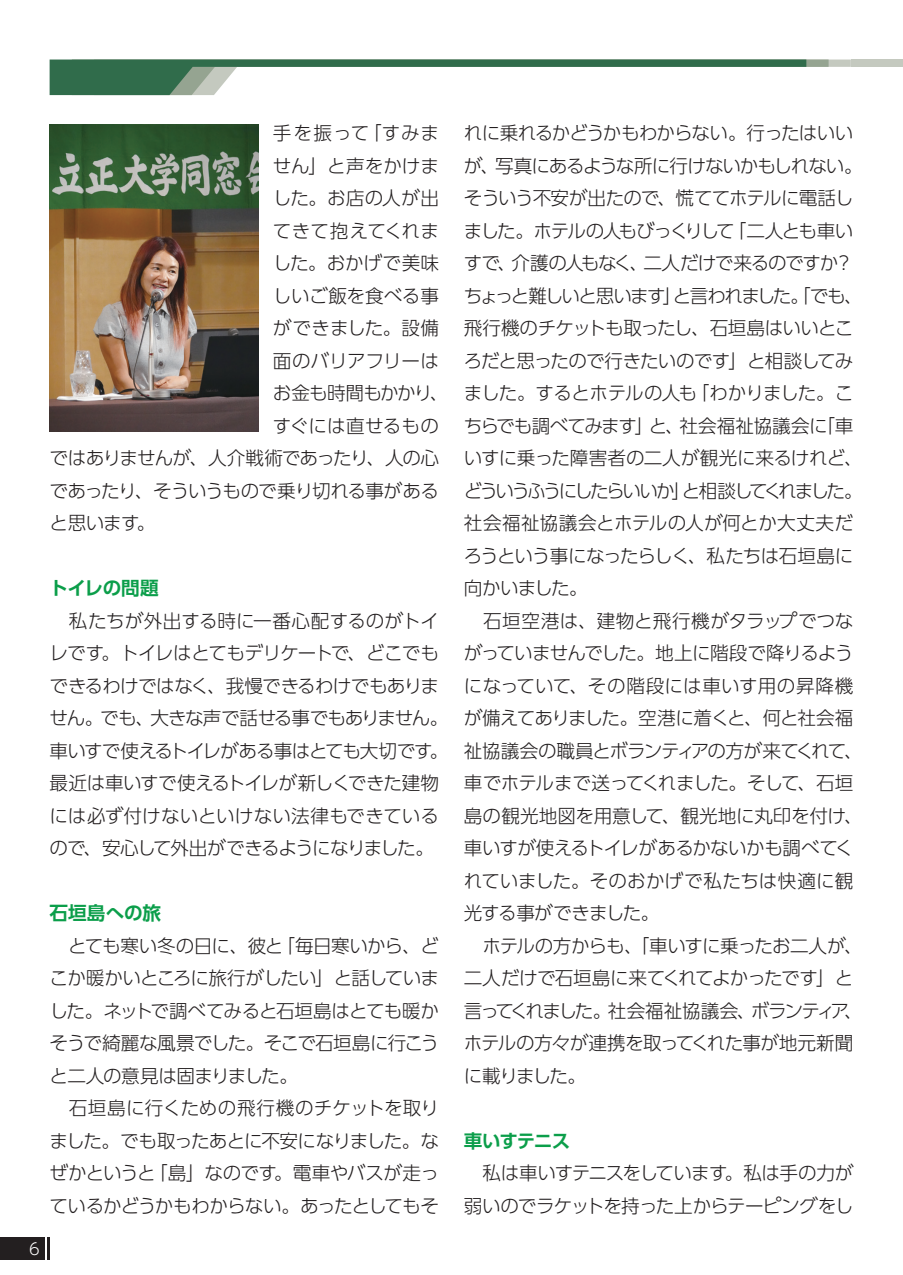
<style>
.page{position:relative;width:903px;height:1275px;background:#fff}
.page>*{position:absolute;margin:0;border:0;box-sizing:border-box;transform-origin:0 0}
.t1{font:300 18.55px/32.6px "UD Shin Go Pro";letter-spacing:-.04em;color:#231f20}
.t2{font:300 18.55px "UD Shin Go Pro";color:#231f20}
.t3{font:300 18.55px "UD Shin Go Pro";letter-spacing:.01em;color:#231f20}
.t4{font:700 18.55px "UD Shin Go Pro De";letter-spacing:-.015em;color:#0b9e4a}
.t5{font:300 18.55px "UD Shin Go Pro";letter-spacing:.055em;color:#231f20}
.t6{font:300 18.55px "UD Shin Go Pro";letter-spacing:-.015em;color:#231f20}
.t7{font:300 18.55px "UD Shin Go Pro";letter-spacing:-.01em;color:#231f20}
.t8{font:300 18.55px "UD Shin Go Pro";letter-spacing:.005em;color:#231f20}
.t9{font:300 16.1px "UD Shin Go Pro";color:#fff}
</style>
<div class="page">
<div style="left:0;top:1238px;width:45px;height:22px;background:#231f20"></div>
<hr style="left:47px;top:1238px;width:3px;height:22px;background:#231f20">
<svg style="left:50px;top:60px;width:801px;height:35px"></svg>
<div style="left:851px;top:60px;width:52px;height:7px;background:#c4c9bf"></div>
<img style="left:50px;top:124px;width:208px;height:308px">
<p class="t5" style="left:273px;top:118px;width:168px">手を振って「すみま</p>
<p class="t2" style="left:273px;top:151px;width:168px">せん」と声をかけま</p>
<p class="t3" style="left:273px;top:183px;width:168px">した。お店の人が出</p>
<p class="t3" style="left:273px;top:216px;width:168px">てきて抱えてくれま</p>
<p class="t2" style="left:273px;top:248px;width:168px">した。おかげで美味</p>
<p class="t6" style="left:273px;top:281px;width:168px">しいご飯を食べる事</p>
<p class="t2" style="left:273px;top:313px;width:168px">ができました。設備</p>
<p class="t7" style="left:273px;top:346px;width:168px">面のバリアフリーは</p>
<p class="t1" style="left:273px;top:376px;width:177px">お金も時間もかかり、</p>
<p class="t8" style="left:273px;top:411px;width:168px">すぐには直せるもの</p>
<p class="t1" style="left:50px;top:441px;width:391px">ではありませんが、人介戦術であったり、人の心</p>
<p class="t1" style="left:50px;top:474px;width:391px">であったり、そういうもので乗り切れる事がある</p>
<p class="t1" style="left:50px;top:506px;width:107px">と思います。</p>
<p class="t4" style="left:50px;top:573px;width:111px">トイレの問題</p>
<p class="t1" style="left:50px;top:604px;width:400px">　私たちが外出する時に一番心配するのがトイレです。トイレはとてもデリケートで、どこでもできるわけではなく、我慢できるわけでもありません。でも、大きな声で話せる事でもありません。車いすで使えるトイレがある事はとても大切です。最近は車いすで使えるトイレが新しくできた建物には必ず付けないといけない法律もできているので、安心して外出ができるようになりました。</p>
<p class="t4" style="left:50px;top:898px;width:113px">石垣島への旅</p>
<p class="t1" style="left:50px;top:929px;width:391px">　とても寒い冬の日に、彼と「毎日寒いから、どこか暖かいところに旅行がしたい」と話していました。ネットで調べてみると石垣島はとても暖かそうで綺麗な風景でした。そこで石垣島に行こうと二人の意見は固まりました。<br>　石垣島に行くための飛行機のチケットを取りました。でも取ったあとに不安になりました。なぜかというと「島」なのです。電車やバスが走っているかどうかもわからない。あったとしてもそ</p>
<p class="t9" style="left:29px;top:1236px;width:12px">6</p>
<p class="t1" style="left:464px;top:116px;width:400px">れに乗れるかどうかもわからない。行ったはいいが、写真にあるような所に行けないかもしれない。そういう不安が出たので、慌ててホテルに電話しました。ホテルの人もびっくりして「二人とも車いすで、介護の人もなく、二人だけで来るのですか？ちょっと難しいと思います」と言われました。「でも、飛行機のチケットも取ったし、石垣島はいいところだと思ったので行きたいのです」と相談してみました。するとホテルの人も「わかりました。こちらでも調べてみます」と、社会福祉協議会に「車いすに乗った障害者の二人が観光に来るけれど、どういうふうにしたらいいか」と相談してくれました。社会福祉協議会とホテルの人が何とか大丈夫だろうという事になったらしく、私たちは石垣島に向かいました。<br>　石垣空港は、建物と飛行機がタラップでつながっていませんでした。地上に階段で降りるようになっていて、その階段には車いす用の昇降機が備えてありました。空港に着くと、何と社会福祉協議会の職員とボランティアの方が来てくれて、車でホテルまで送ってくれました。そして、石垣島の観光地図を用意して、観光地に丸印を付け、車いすが使えるトイレがあるかないかも調べてくれていました。そのおかげで私たちは快適に観光する事ができました。<br>　ホテルの方からも、「車いすに乗ったお二人が、二人だけで石垣島に来てくれてよかったです」と言ってくれました。社会福祉協議会、ボランティア、ホテルの方々が連携を取ってくれた事が地元新聞に載りました。</p>
<p class="t4" style="left:464px;top:1126px;width:108px">車いすテニス</p>
<p class="t1" style="left:464px;top:1156px;width:391px">　私は車いすテニスをしています。私は手の力が弱いのでラケットを持った上からテーピングをし</p>
</div>
